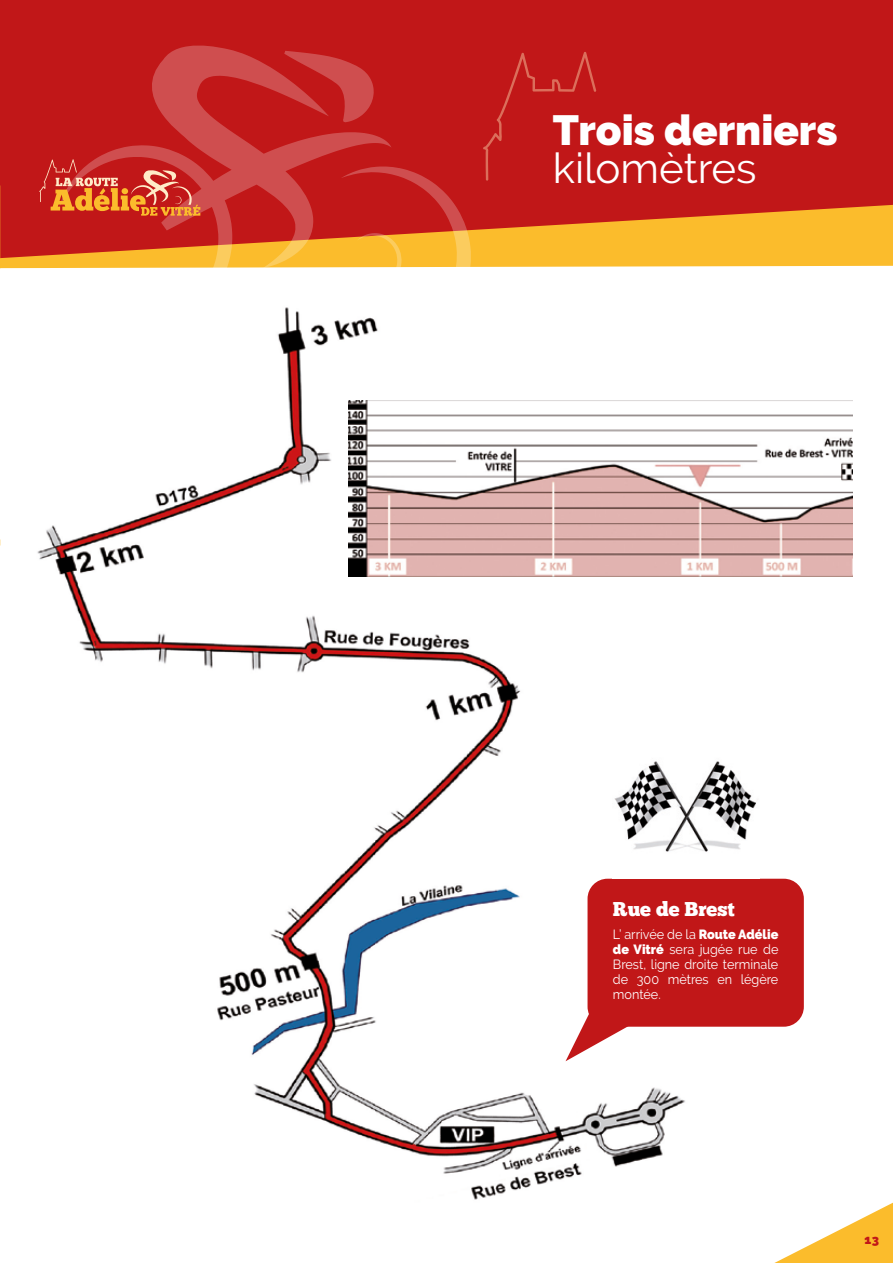
<style>
.page{position:relative;width:893px;height:1263px;background:#fff}
.page>*{position:absolute;margin:0;border:0;box-sizing:border-box;transform-origin:0 0}
.t1{font:900 42px "Raleway";color:#fff}
.t2{font:42px "Raleway";color:#fff}
.t3{font:19.95px "Chunk Five";color:#fff}
.t4{font:13.35px/15px "Raleway";color:#fff;text-align:justify;scale:.95 1}
.t5{font:900 12.6px "Raleway";color:#c11718}
.s1{font-weight:900}
</style>
<div class="page">
<img style="left:1px;top:268px;width:852px;height:932px">
<svg style="left:0;top:258px;width:893px;height:10px;background:#fbc54a"></svg>
<svg style="left:0;top:0;width:893px;height:258px;background:#c82c1a"></svg>
<img style="left:349px;top:400px;width:503px;height:177px">
<div style="left:587px;top:879px;width:217px;height:148px;background:#c11718;border-radius:20px"></div>
<img style="left:613px;top:732px;width:146px;height:147px">
<svg style="left:566px;top:1007px;width:65px;height:54px"></svg>
<svg style="left:59px;top:37px;width:333px;height:247px;background:#ce4338"></svg>
<svg style="left:341px;top:166px;width:131px;height:131px"></svg>
<svg style="left:39px;top:159px;width:161px;height:57px;background:#d14c31"></svg>
<svg style="left:774px;top:1203px;width:119px;height:60px"></svg>
<svg style="left:483px;top:52px;width:113px;height:129px;background:#c21b1b"></svg>
<h1 class="t1" style="left:553px;top:106px;width:286px">Trois derniers</h1>
<h1 class="t2" style="left:553px;top:143px;width:205px">kilomètres</h1>
<h2 class="t3" style="left:613px;top:897px;width:123px">Rue de Brest</h2>
<p class="t4" style="left:613px;top:927px;width:176px">L’ arrivée de la <span class="s1">Route Adélie de Vitré</span> sera jugée rue de Brest, ligne droite terminale de 300 mètres en légère montée.</p>
<p class="t5" style="left:864px;top:1233px;width:16px">13</p>
</div>
